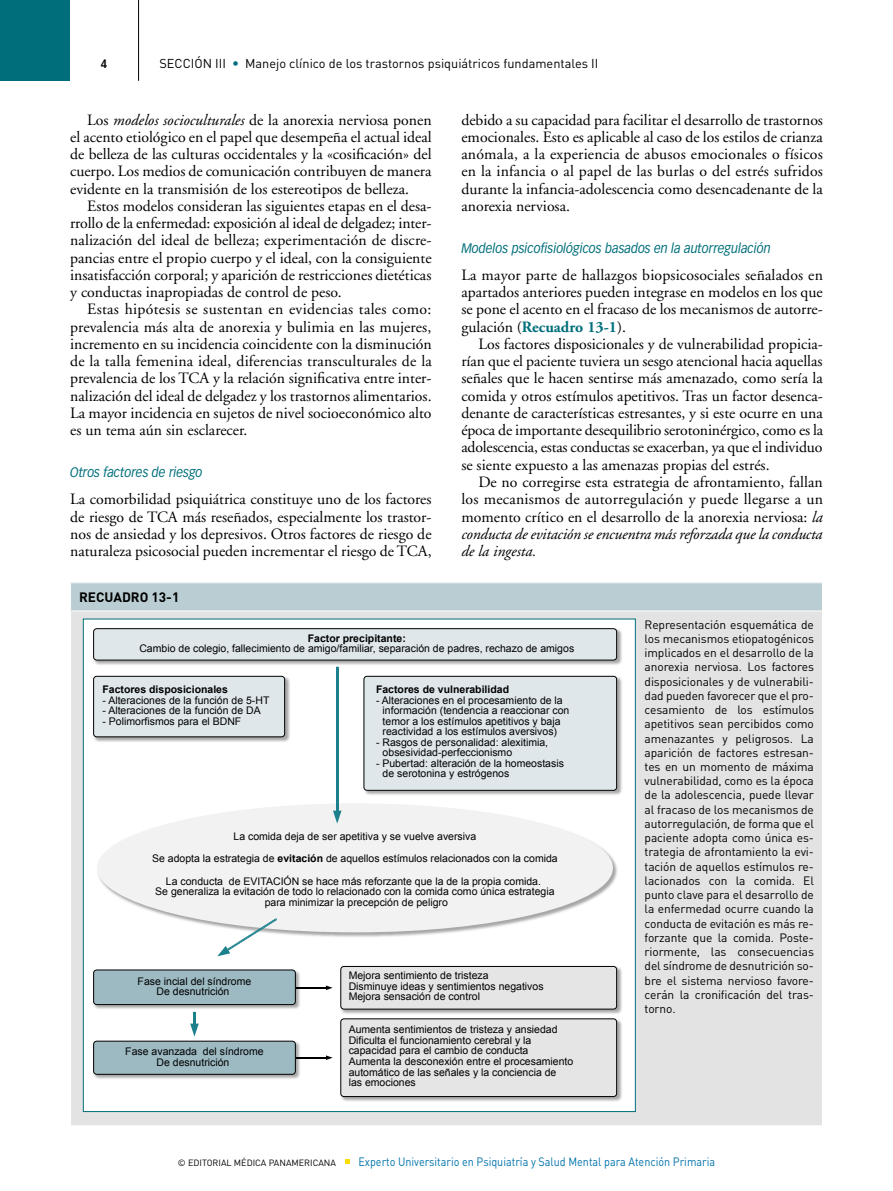
<style>
.page{position:relative;width:893px;height:1191px;background:#fff}
.page>*{position:absolute;margin:0;border:0;box-sizing:border-box;transform-origin:0 0}
.t1{font:15.75px/17.2px "Adobe Garamond";color:#000;text-align:justify}
.t2{font:italic 13.5px "Vectora LT Std";color:#006f7b;scale:.9 1}
.t3{font:700 13.5px "DIN";color:#000}
.t4{font:12.75px "DIN Pro";color:#000}
.t5{font:12px/14.2px "DIN";letter-spacing:-.01em;color:#000;text-align:justify}
.t6{font:12px "DIN";color:#0073ab;scale:.9 1}
.t7{font:700 12px "Vectora LT Std";color:#000;scale:.9 1}
.t8{font:10.5px/10.5px "Arial";color:#000}
.t9{font:700 10.5px "Arial";color:#000}
.t10{font:9px "DIN";color:#000}
.s1{font-family:"Vectora LT Std";color:#006f7b}
.s2{font-style:italic}
.s3{font-weight:700;color:#006f7b}
.s4{font-weight:700}
</style>
<div class="page">
<div style="left:0;top:0;width:70px;height:81px;background:#006f7b"></div>
<hr style="left:138px;top:0;width:1px;height:81px;background:#000">
<svg style="left:345px;top:1159px;width:4px;height:5px"></svg>
<div style="left:71px;top:583px;width:751px;height:28px;background:#bacdd3"></div>
<div style="left:71px;top:611px;width:751px;height:514px;background:#e3e3e3"></div>
<hr style="left:70px;top:610px;width:753px;height:1px;background:#fff">
<div style="left:83px;top:619px;width:552px;height:492px;background:#fff"></div>
<img style="left:97px;top:836px;width:521px;height:101px">
<div style="left:97px;top:803px;width:516px;height:129px;background:#f2f2f2;border-radius:50%"></div>
<img style="left:93px;top:628px;width:529px;height:37px">
<div style="left:94px;top:628px;width:523px;height:32px;background:#dfe7eb;border-radius:3px"></div>
<div style="left:93px;top:628px;width:524px;height:32px;border:1px solid #000;border-radius:3px"></div>
<img style="left:94px;top:675px;width:196px;height:67px">
<div style="left:94px;top:676px;width:191px;height:61px;background:#dfe7eb;border-radius:3px"></div>
<div style="left:93px;top:676px;width:192px;height:61px;border:1px solid #000;border-radius:3px"></div>
<img style="left:363px;top:675px;width:259px;height:120px">
<div style="left:364px;top:676px;width:253px;height:114px;background:#dfe7eb;border-radius:3px"></div>
<div style="left:364px;top:676px;width:253px;height:114px;border:1px solid #000;border-radius:3px"></div>
<img style="left:94px;top:971px;width:206px;height:38px">
<div style="left:94px;top:970px;width:201px;height:34px;background:#9dbac3;border-radius:3px"></div>
<div style="left:93px;top:969px;width:203px;height:36px;border:1px solid #000;border-radius:3px"></div>
<img style="left:93px;top:1042px;width:207px;height:37px">
<div style="left:94px;top:1041px;width:201px;height:33px;background:#9dbac3;border-radius:3px"></div>
<div style="left:93px;top:1040px;width:203px;height:34px;border:1px solid #000;border-radius:3px"></div>
<img style="left:341px;top:965px;width:281px;height:137px">
<div style="left:341px;top:966px;width:276px;height:43px;background:#e5e5e5;border-radius:3px"></div>
<div style="left:340px;top:966px;width:277px;height:43px;border:1px solid #000;border-radius:3px"></div>
<div style="left:341px;top:1018px;width:276px;height:78px;background:#e5e5e5;border-radius:3px"></div>
<div style="left:340px;top:1018px;width:277px;height:79px;border:1px solid #000;border-radius:3px"></div>
<svg style="left:333px;top:666px;width:9px;height:157px"></svg>
<svg style="left:217px;top:918px;width:60px;height:38px"></svg>
<svg style="left:190px;top:1011px;width:9px;height:25px"></svg>
<svg style="left:295px;top:985px;width:38px;height:5px"></svg>
<svg style="left:295px;top:1055px;width:38px;height:5px"></svg>
<p class="t7" style="left:101px;top:56px;width:9px">4</p>
<p class="t4" style="left:159px;top:53px;width:440px">SECCIÓN III <span class="s1">•</span> Manejo clínico de los trastornos psiquiátricos fundamentales II</p>
<p class="t1" style="left:70px;top:111px;width:363px;text-indent:17px">Los <span class="s2">modelos socioculturales</span> de la anorexia nerviosa ponen el acento etiológico en el papel que desempeña el actual ideal de belleza de las culturas occidentales y la «cosificación» del cuerpo. Los medios de comunicación contribuyen de manera evidente en la transmisión de los estereotipos de belleza.</p>
<p class="t1" style="left:70px;top:198px;width:363px;text-indent:17px">Estos modelos consideran las siguientes etapas en el desa&shy;rrollo de la enfermedad: exposición al ideal de delgadez; inter&shy;nalización del ideal de belleza; experimentación de discre&shy;pancias entre el propio cuerpo y el ideal, con la consiguiente insatisfacción corporal; y aparición de restricciones dietéticas y conductas inapropiadas de control de peso.</p>
<p class="t1" style="left:70px;top:301px;width:363px;text-indent:17px">Estas hipótesis se sustentan en evidencias tales como: prevalencia más alta de anorexia y bulimia en las mujeres, incremento en su incidencia coincidente con la disminución de la talla femenina ideal, diferencias transculturales de la prevalencia de los TCA y la relación significativa entre inter&shy;nalización del ideal de delgadez y los trastornos alimentarios.<br>La mayor incidencia en sujetos de nivel socioeconómico alto es un tema aún sin esclarecer.</p>
<p class="t2" style="left:70px;top:465px;width:149px">Otros factores de riesgo</p>
<p class="t1" style="left:70px;top:491px;width:363px">La comorbilidad psiquiátrica constituye uno de los factores de riesgo de TCA más reseñados, especialmente los trastor&shy;nos de ansiedad y los depresivos. Otros factores de riesgo de naturaleza psicosocial pueden incrementar el riesgo de TCA,</p>
<p class="t3" style="left:79px;top:589px;width:102px">RECUADRO 13-1</p>
<p class="t1" style="left:461px;top:111px;width:363px">debido a su capacidad para facilitar el desarrollo de trastornos emocionales. Esto es aplicable al caso de los estilos de crianza anómala, a la experiencia de abusos emocionales o físicos en la infancia o al papel de las burlas o del estrés sufridos durante la infancia-adolescencia como desencadenante de la anorexia nerviosa.</p>
<p class="t2" style="left:461px;top:240px;width:345px">Modelos psicofisiológicos basados en la autorregulación</p>
<p class="t1" style="left:461px;top:267px;width:363px">La mayor parte de hallazgos biopsicosociales señalados en apartados anteriores pueden integrase en modelos en los que se pone el acento en el fracaso de los mecanismos de autorre&shy;gulación (<span class="s3">Recuadro 13-1</span>).</p>
<p class="t1" style="left:461px;top:336px;width:363px;text-indent:17px">Los factores disposicionales y de vulnerabilidad propicia&shy;rían que el paciente tuviera un sesgo atencional hacia aquellas señales que le hacen sentirse más amenazado, como sería la comida y otros estímulos apetitivos. Tras un factor desenca&shy;denante de características estresantes, y si este ocurre en una época de importante desequilibrio serotoninérgico, como es la adolescencia, estas conductas se exacerban, ya que el individuo se siente expuesto a las amenazas propias del estrés.</p>
<p class="t1" style="left:461px;top:474px;width:363px;text-indent:17px">De no corregirse esta estrategia de afrontamiento, fallan los mecanismos de autorregulación y puede llegarse a un momento crítico en el desarrollo de la anorexia nerviosa: <span class="s2">la conducta de evitación se encuentra más reforzada que la conducta de la ingesta.</span></p>
<p class="t9" style="left:308px;top:631px;width:100px">Factor precipitante:</p>
<p class="t8" style="left:139px;top:643px;width:436px">Cambio de colegio, fallecimiento de amigo/familiar, separación de padres, rechazo de amigos</p>
<p class="t9" style="left:103px;top:682px;width:127px">Factores disposicionales</p>
<p class="t8" style="left:103px;top:695px;width:168px">- Alteraciones de la función de 5-HT</p>
<p class="t8" style="left:103px;top:705px;width:160px">- Alteraciones de la función de DA</p>
<p class="t8" style="left:103px;top:716px;width:140px">- Polimorfismos para el BDNF</p>
<p class="t9" style="left:376px;top:682px;width:135px">Factores de vulnerabilidad</p>
<p class="t8" style="left:383px;top:695px;width:188px;text-indent:-7px">- Alteraciones en el procesamiento de la información (tendencia a reaccionar con temor a los estímulos apetitivos y baja reactividad a los estímulos aversivos)</p>
<p class="t8" style="left:383px;top:737px;width:167px;text-indent:-7px">- Rasgos de personalidad: alexitimia, obsesividad-perfeccionismo</p>
<p class="t8" style="left:383px;top:758px;width:183px;text-indent:-7px">- Pubertad: alteración de la homeostasis de serotonina y estrógenos</p>
<p class="t8" style="left:152px;top:826px;width:407px;line-height:21.3px;text-align:center">La comida deja de ser apetitiva y se vuelve aversiva<br>Se adopta la estrategia de <span class="s4">evitación</span> de aquellos estímulos relacionados con la comida</p>
<p class="t8" style="left:155px;top:875px;width:401px;text-align:center">La conducta de EVITACIÓN se hace más reforzante que la de la propia comida.<br>Se generaliza la evitación de todo lo relacionado con la comida como única estrategia para minimizar la precepción de peligro</p>
<p class="t8" style="left:138px;top:976px;width:115px;text-align:center">Fase incial del síndrome<br>De desnutrición</p>
<p class="t8" style="left:125px;top:1046px;width:140px;text-align:center">Fase avanzada del síndrome<br>De desnutrición</p>
<p class="t8" style="left:349px;top:970px;width:196px">Mejora sentimiento de tristeza<br>Disminuye ideas y sentimientos negativos<br>Mejora sensación de control</p>
<p class="t8" style="left:349px;top:1024px;width:226px">Aumenta sentimientos de tristeza y ansiedad Dificulta el funcionamiento cerebral y la capacidad para el cambio de conducta<br>Aumenta la desconexión entre el procesamiento automático de las señales y la conciencia de<br>las emociones</p>
<p class="t5" style="left:645px;top:617px;width:171px">Representación esquemática de los mecanismos etiopatogénicos implicados en el desarrollo de la anorexia nerviosa. Los factores disposicionales y de vulnerabili&shy;dad pueden favorecer que el pro&shy;cesamiento de los estímulos apetitivos sean percibidos como amenazantes y peligrosos. La aparición de factores estresan&shy;tes en un momento de máxima vulnerabilidad, como es la época de la adolescencia, puede llevar al fracaso de los mecanismos de autorregulación, de forma que el paciente adopta como única es&shy;trategia de afrontamiento la evi&shy;tación de aquellos estímulos re&shy;lacionados con la comida. El punto clave para el desarrollo de la enfermedad ocurre cuando la conducta de evitación es más re&shy;forzante que la comida. Poste&shy;riormente, las consecuencias del síndrome de desnutrición so&shy;bre el sistema nervioso favore&shy;cerán la cronificación del tras&shy;torno.</p>
<p class="t10" style="left:178px;top:1156px;width:160px">© EDITORIAL MÉDICA PANAMERICANA</p>
<p class="t6" style="left:358px;top:1153px;width:398px">Experto Universitario en Psiquiatría y Salud Mental para Atención Primaria</p>
</div>
